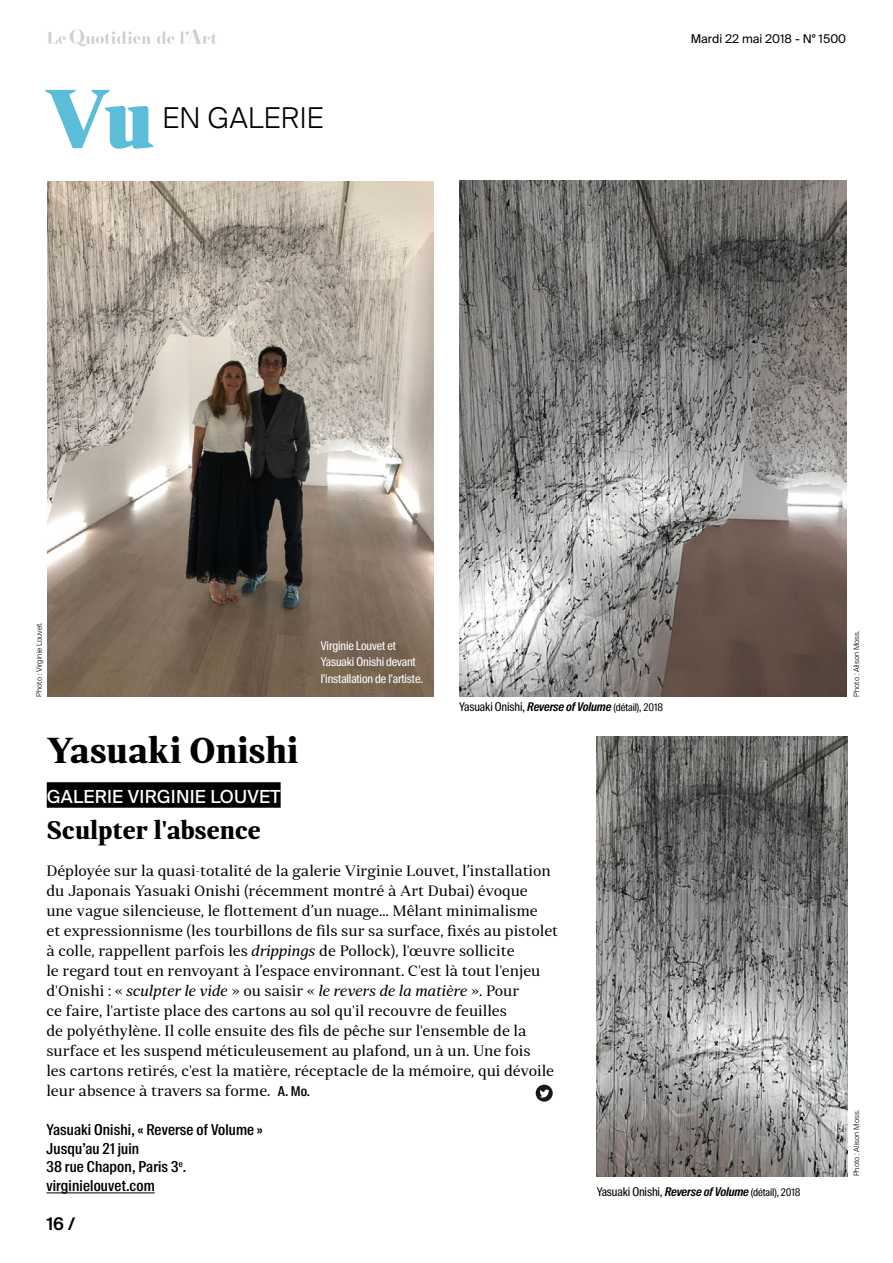
<style>
.page{position:relative;width:893px;height:1263px;background:#fff}
.page>*{position:absolute;margin:0;border:0;box-sizing:border-box;transform-origin:0 0}
.t1{font:800 83.25px "Skema Pro Display";color:#5cbdd9}
.t2{font:700 36px "Skema Pro Display";color:#000}
.t3{font:300 28.65px "Suisse Intl";letter-spacing:.01em;color:#000}
.t4{font:700 25.5px "Skema Pro Display";color:#000}
.t5{font:18px "Suisse Intl";letter-spacing:.01em;color:#fff}
.t6{font:600 17.4px "Suisse Intl";color:#000}
.t7{font:15px/20px "Skema Pro Display";color:#000}
.t8{font:500 15px/18.8px "Suisse Intl Cond";letter-spacing:.01em;color:#000}
.t9{font:italic 600 12px "Suisse Intl Cond";letter-spacing:-.01em;color:#000}
.t10{font:12px/16.5px "Suisse Intl Cond";letter-spacing:-.01em;color:#fff}
.t11{font:12px "Suisse Intl";color:#000}
.t12{font:300 7.5px "Suisse Intl";color:#000}
.s1{font-weight:400;font-style:normal}
.s2{font-weight:400;font-style:normal;font-size:10.5px}
.s3{font-style:italic}
.s4{font-family:"Suisse Intl Cond";font-weight:500;font-size:13.5px}
</style>
<div class="page">
<div style="left:47px;top:782px;width:234px;height:26px;background:#000"></div>
<svg style="left:157px;top:29px;width:60px;height:15px"></svg>
<svg style="left:47px;top:29px;width:104px;height:17px"></svg>
<hr style="left:46px;top:1192px;width:109px;height:1px;background:#000">
<img style="left:48px;top:182px;width:386px;height:514px">
<img style="left:459px;top:181px;width:387px;height:515px">
<img style="left:597px;top:736px;width:251px;height:440px">
<div style="left:536px;top:1085px;width:17px;height:17px;background:#171714;border-radius:50%"></div>
<svg style="left:539px;top:1089px;width:10px;height:8px"></svg>
<h1 class="t1" style="left:45px;top:65px;width:110px">Vu</h1>
<h3 class="t3" style="left:162px;top:101px;width:163px">EN GALERIE</h3>
<p class="t11" style="left:691px;top:32px;width:157px">Mardi 22 mai 2018 - N° 1500</p>
<p class="t12" style="left:35px;top:696px;width:76px;rotate:-90deg">Photo : Virginie Louvet.</p>
<p class="t12" style="left:852px;top:696px;width:68px;rotate:-90deg">Photo : Alison Moss.</p>
<p class="t10" style="left:321px;top:637px;width:104px">Virginie Louvet et<br>Yasuaki Onishi devant l'installation de l'artiste.</p>
<h2 class="t2" style="left:47px;top:727px;width:253px">Yasuaki Onishi</h2>
<p class="t5" style="left:47px;top:787px;width:236px">GALERIE VIRGINIE LOUVET</p>
<p class="t9" style="left:459px;top:700px;width:205px"><span class="s1">Yasuaki Onishi,</span> Reverse of Volume <span class="s2">(détail), 2018</span></p>
<h3 class="t4" style="left:46px;top:813px;width:216px">Sculpter l'absence</h3>
<p class="t7" style="left:46px;top:861px;width:513px">Déployée sur la quasi-totalité de la galerie Virginie Louvet, l’installation du Japonais Yasuaki Onishi (récemment montré à Art Dubai) évoque<br>une vague silencieuse, le flottement d’un nuage… Mêlant minimalisme<br>et expressionnisme (les tourbillons de fils sur sa surface, fixés au pistolet à colle, rappellent parfois les <span class="s3">drippings</span> de Pollock), l'œuvre sollicite<br>le regard tout en renvoyant à l’espace environnant. C'est là tout l'enjeu d'Onishi : « <span class="s3">sculpter le vide</span> » ou saisir « <span class="s3">le revers de la matière</span> ». Pour<br>ce faire, l'artiste place des cartons au sol qu'il recouvre de feuilles<br>de polyéthylène. Il colle ensuite des fils de pêche sur l'ensemble de la surface et les suspend méticuleusement au plafond, un à un. Une fois<br>les cartons retirés, c'est la matière, réceptacle de la mémoire, qui dévoile leur absence à travers sa forme. <span class="s4">A. Mo.</span></p>
<p class="t8" style="left:46px;top:1120px;width:218px">Yasuaki Onishi, « Reverse of Volume »<br>Jusqu’au 21 juin<br>38 rue Chapon, Paris 3<sup>e</sup>. virginielouvet.com</p>
<p class="t6" style="left:47px;top:1213px;width:30px">16 /</p>
<p class="t9" style="left:597px;top:1185px;width:205px"><span class="s1">Yasuaki Onishi,</span> Reverse of Volume <span class="s2">(détail), 2018</span></p>
<p class="t12" style="left:852px;top:1176px;width:68px;rotate:-90deg">Photo : Alison Moss.</p>
</div>
